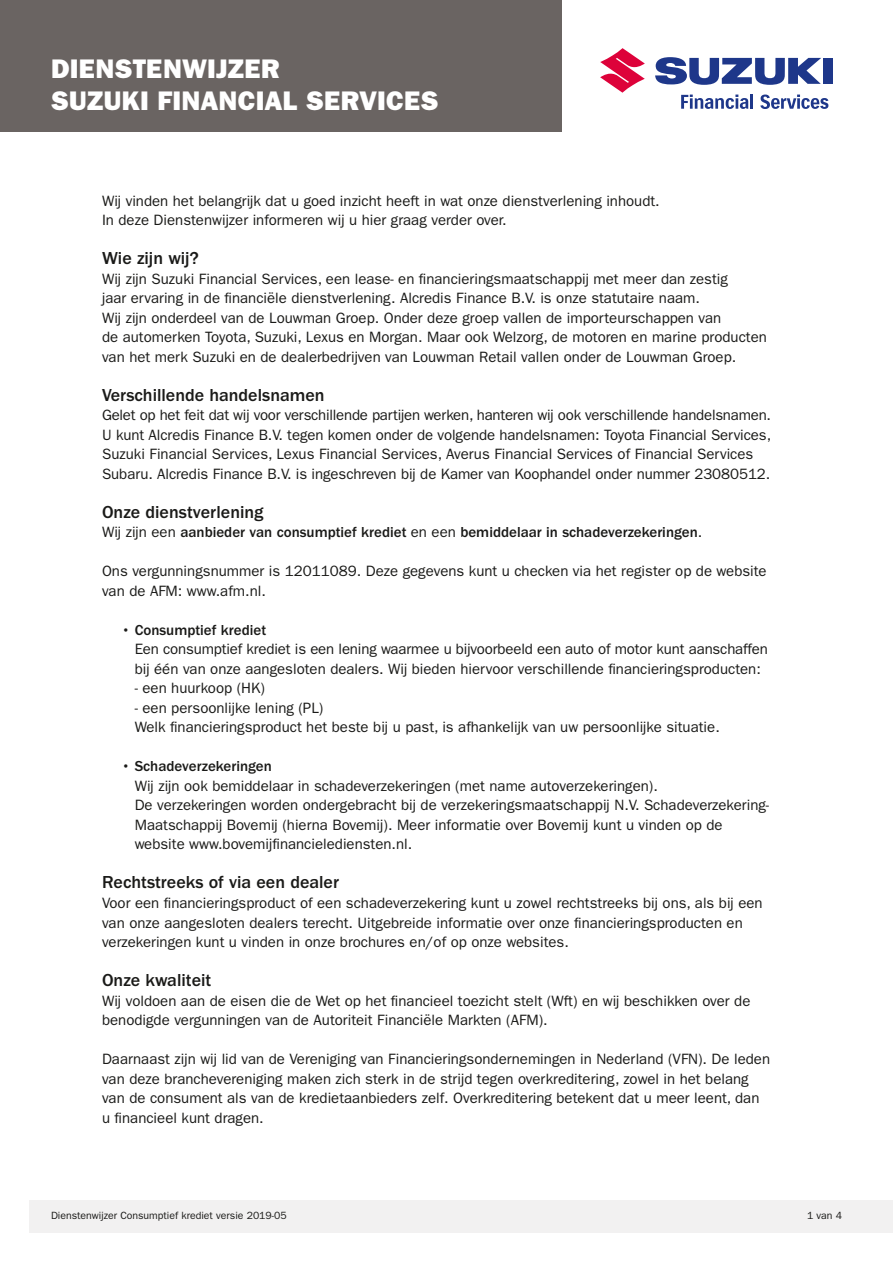
<style>
.page{position:relative;width:893px;height:1263px;background:#fff}
.page>*{position:absolute;margin:0;border:0;box-sizing:border-box;transform-origin:0 0}
.t1{font:27px/32.4px "ITC Franklin Gothic Std Hvy";letter-spacing:.01em;color:#fff}
.t2{font:500 18px "ITC Franklin Gothic Std";color:#1a1a18}
.t3{font:15px/19.5px "ITC Franklin Gothic Std";color:#1a1a18}
.t4{font:500 15px "ITC Franklin Gothic Std";color:#1a1a18}
.t5{font:10.5px "ITC Franklin Gothic Std";color:#1a1a18}
.s1{font-weight:400}
</style>
<div class="page">
<div style="left:0;top:0;width:561px;height:132px;background:#6a6462"></div>
<svg style="left:600px;top:48px;width:45px;height:45px"></svg>
<div style="left:823px;top:58px;width:10px;height:26px;background:#1e378a"></div>
<svg style="left:655px;top:57px;width:166px;height:28px"></svg>
<svg style="left:681px;top:95px;width:67px;height:14px"></svg>
<hr style="left:750px;top:95px;width:3px;height:14px;background:#1e378a">
<svg style="left:760px;top:95px;width:68px;height:14px"></svg>
<div style="left:30px;top:1200px;width:863px;height:33px;background:#f2f1f1"></div>
<h1 class="t1" style="left:51px;top:52px;width:389px">DIENSTENWIJZER<br>SUZUKI FINANCIAL SERVICES</h1>
<p class="t3" style="left:102px;top:191px;width:559px">Wij vinden het belangrijk dat u goed inzicht heeft in wat onze dienstverlening inhoudt.<br>In deze Dienstenwijzer informeren wij u hier graag verder over.</p>
<p class="t2" style="left:102px;top:248px;width:98px">Wie zijn wij?</p>
<p class="t3" style="left:102px;top:269px;width:666px">Wij zijn Suzuki Financial Services, een lease- en financieringsmaatschappij met meer dan zestig<br>jaar ervaring in de financiële dienstverlening. Alcredis Finance B.V. is onze statutaire naam.<br>Wij zijn onderdeel van de Louwman Groep. Onder deze groep vallen de importeurschappen van<br>de automerken Toyota, Suzuki, Lexus en Morgan. Maar ook Welzorg, de motoren en marine producten van het merk Suzuki en de dealerbedrijven van Louwman Retail vallen onder de Louwman Groep.</p>
<p class="t2" style="left:102px;top:385px;width:224px">Verschillende handelsnamen</p>
<p class="t3" style="left:102px;top:406px;width:671px">Gelet op het feit dat wij voor verschillende partijen werken, hanteren wij ook verschillende handelsnamen.<br>U kunt Alcredis Finance B.V. tegen komen onder de volgende handelsnamen: Toyota Financial Services, Suzuki Financial Services, Lexus Financial Services, Averus Financial Services of Financial Services Subaru. Alcredis Finance B.V. is ingeschreven bij de Kamer van Koophandel onder nummer 23080512.</p>
<p class="t2" style="left:102px;top:502px;width:163px">Onze dienstverlening</p>
<p class="t4" style="left:102px;top:524px;width:602px"><span class="s1">Wij zijn een</span> aanbieder van consumptief krediet <span class="s1">en een</span> bemiddelaar in schadeverzekeringen<span class="s1">.</span></p>
<p class="t3" style="left:102px;top:562px;width:666px">Ons vergunningsnummer is 12011089. Deze gegevens kunt u checken via het register op de website van de AFM: www.afm.nl.</p>
<p class="t4" style="left:122px;top:622px;width:146px">• Consumptief krediet</p>
<p class="t3" style="left:135px;top:640px;width:635px">Een consumptief krediet is een lening waarmee u bijvoorbeeld een auto of motor kunt aanschaffen bij één van onze aangesloten dealers. Wij bieden hiervoor verschillende financieringsproducten:</p>
<p class="t3" style="left:135px;top:679px;width:132px">- een huurkoop (HK)</p>
<p class="t3" style="left:135px;top:698px;width:587px">- een persoonlijke lening (PL)<br>Welk financieringsproduct het beste bij u past, is afhankelijk van uw persoonlijke situatie.</p>
<p class="t4" style="left:122px;top:758px;width:152px">• Schadeverzekeringen</p>
<p class="t3" style="left:135px;top:776px;width:636px">Wij zijn ook bemiddelaar in schadeverzekeringen (met name autoverzekeringen).<br>De verzekeringen worden ondergebracht bij de verzekeringsmaatschappij N.V. Schadeverzekering-Maatschappij Bovemij (hierna Bovemij). Meer informatie over Bovemij kunt u vinden op de website www.bovemijfinancielediensten.nl.</p>
<p class="t2" style="left:102px;top:872px;width:238px">Rechtstreeks of via een dealer</p>
<p class="t3" style="left:102px;top:893px;width:662px">Voor een financieringsproduct of een schadeverzekering kunt u zowel rechtstreeks bij ons, als bij een van onze aangesloten dealers terecht. Uitgebreide informatie over onze financieringsproducten en verzekeringen kunt u vinden in onze brochures en/of op onze websites.</p>
<p class="t2" style="left:102px;top:970px;width:111px">Onze kwaliteit</p>
<p class="t3" style="left:102px;top:991px;width:650px">Wij voldoen aan de eisen die de Wet op het financieel toezicht stelt (Wft) en wij beschikken over de benodigde vergunningen van de Autoriteit Financiële Markten (AFM).</p>
<p class="t3" style="left:102px;top:1049px;width:670px">Daarnaast zijn wij lid van de Vereniging van Financieringsondernemingen in Nederland (VFN). De leden van deze branchevereniging maken zich sterk in de strijd tegen overkreditering, zowel in het belang van de consument als van de kredietaanbieders zelf. Overkreditering betekent dat u meer leent, dan u financieel kunt dragen.</p>
<p class="t5" style="left:51px;top:1210px;width:237px">Dienstenwijzer Consumptief krediet versie 2019-05</p>
<p class="t5" style="left:807px;top:1210px;width:36px">1 van 4</p>
</div>
